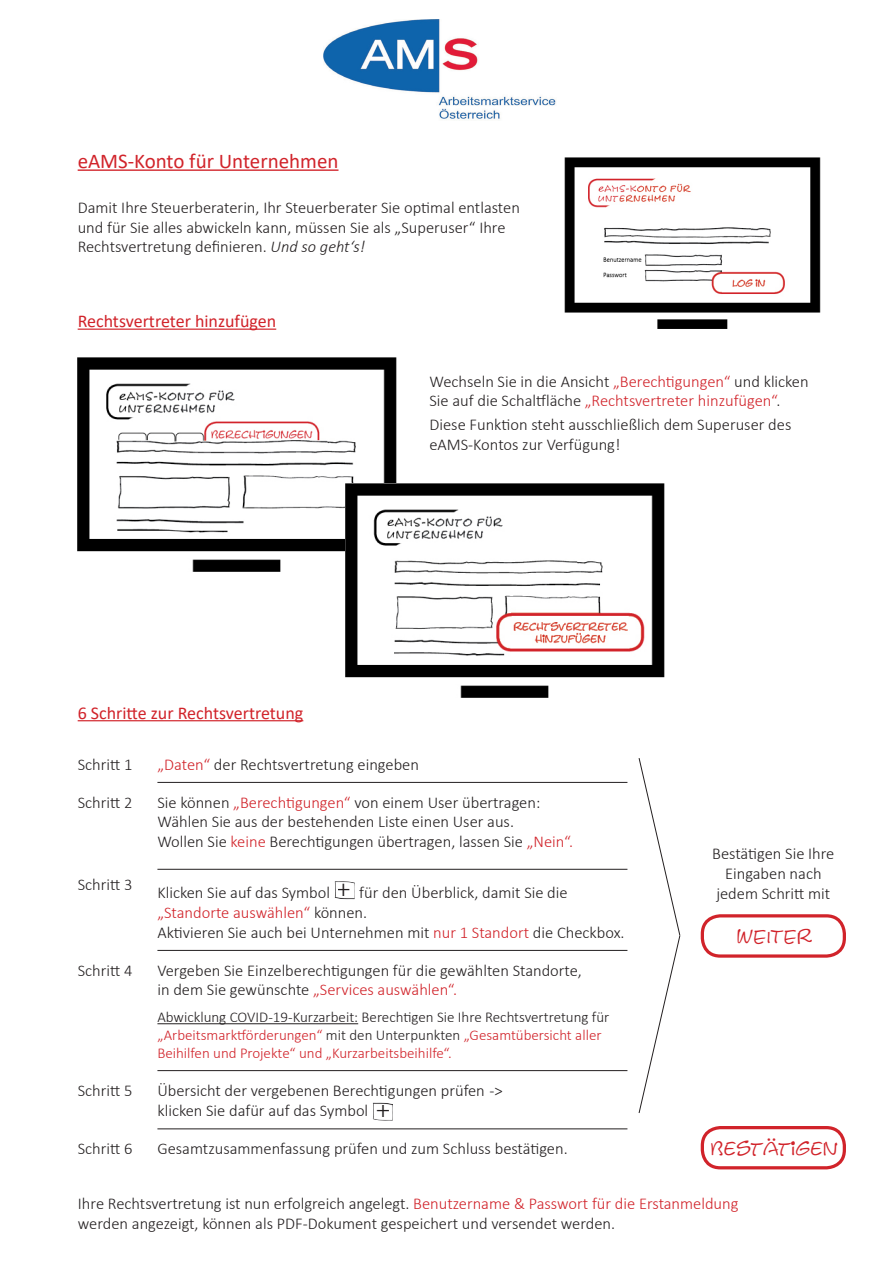
<style>
.page{position:relative;width:893px;height:1263px;background:#fff}
.page>*{position:absolute;margin:0;border:0;box-sizing:border-box;transform-origin:0 0}
.t1{font:21px "Calibri";color:#d1232a}
.t2{font:18.45px "Calvin";color:#d1232a}
.t3{font:18px "Calibri";color:#d1232a}
.t4{font:300 16.5px/19.8px "Calibri";color:#231f20}
.t5{font:300 15px/18px "Calibri";color:#d1232a}
.s1{font-style:italic}
.s2{color:#d1232a}
.s3{font-family:"Minion Pro";font-weight:400;font-size:25.2px}
.s4{color:#231f20}
</style>
<div class="page">
<img style="left:323px;top:19px;width:233px;height:101px">
<hr style="left:78px;top:169px;width:260px;height:2px;background:#d1232a">
<img style="left:565px;top:157px;width:255px;height:171px">
<img style="left:78px;top:357px;width:319px;height:214px">
<img style="left:346px;top:483px;width:319px;height:214px">
<hr style="left:78px;top:720px;width:225px;height:1px;background:#d1232a">
<hr style="left:157px;top:782px;width:470px;height:1px;background:#231f20">
<hr style="left:157px;top:869px;width:470px;height:1px;background:#231f20">
<hr style="left:157px;top:950px;width:470px;height:1px;background:#231f20">
<hr style="left:157px;top:1070px;width:470px;height:1px;background:#231f20">
<hr style="left:157px;top:1128px;width:470px;height:1px;background:#231f20">
<img style="left:335px;top:881px;width:20px;height:2px">
<img style="left:335px;top:883px;width:20px;height:16px">
<hr style="left:157px;top:1023px;width:201px;height:1px;background:#231f20">
<img style="left:373px;top:1102px;width:19px;height:2px">
<img style="left:373px;top:1104px;width:20px;height:16px">
<div style="left:701px;top:914px;width:145px;height:44px;border:3px solid #d1232a;border-radius:18px"></div>
<svg style="left:638px;top:758px;width:43px;height:355px"></svg>
<div style="left:701px;top:1126px;width:145px;height:43px;border:3px solid #d1232a;border-radius:18px"></div>
<hr style="left:78px;top:329px;width:198px;height:1px;background:#d1232a">
<p class="t1" style="left:78px;top:146px;width:262px">eAMS-Konto für Unternehmen</p>
<p class="t4" style="left:78px;top:197px;width:444px">Damit Ihre Steuerberaterin, Ihr Steuerberater Sie optimal entlasten und für Sie alles abwickeln kann, müssen Sie als „Superuser“ Ihre<br>Rechtsvertretung definieren. <span class="s1">Und so geht‘s!</span></p>
<p class="t3" style="left:78px;top:309px;width:200px">Rechtsvertreter hinzufügen</p>
<p class="t4" style="left:429px;top:371px;width:381px">Wechseln Sie in die Ansicht <span class="s2">„Berechtigungen“</span> und klicken<br>Sie auf die Schaltfläche <span class="s2">„Rechtsvertreter hinzufügen“</span>.</p>
<p class="t4" style="left:429px;top:415px;width:363px">Diese Funktion steht ausschließlich dem Superuser des eAMS-Kontos zur Verfügung!</p>
<p class="t3" style="left:78px;top:700px;width:227px">6 Schritte zur Rechtsvertretung</p>
<p class="t4" style="left:78px;top:754px;width:56px">Schritt 1</p>
<p class="t4" style="left:157px;top:754px;width:263px"><span class="s2">„Daten“</span> der Rechtsvertretung eingeben</p>
<p class="t4" style="left:78px;top:792px;width:56px">Schritt 2</p>
<p class="t4" style="left:157px;top:792px;width:417px">Sie können <span class="s2">„Berechtigungen“</span> von einem User übertragen:<br>Wählen Sie aus der bestehenden Liste einen User aus.<br>Wollen Sie <span class="s2">keine</span> Berechtigungen übertragen, lassen Sie <span class="s2">„Nein“.</span></p>
<p class="t4" style="left:78px;top:875px;width:56px">Schritt 3</p>
<p class="t4" style="left:157px;top:882px;width:469px">Klicken Sie auf das Symbol <span class="s3">+</span> für den Überblick, damit Sie die <span class="s2">„Standorte auswählen“</span> können.<br>Aktivieren Sie auch bei Unternehmen mit <span class="s2">nur 1 Standort</span> die Checkbox.</p>
<p class="t4" style="left:78px;top:960px;width:56px">Schritt 4</p>
<p class="t4" style="left:157px;top:960px;width:426px">Vergeben Sie Einzelberechtigungen für die gewählten Standorte, in dem Sie gewünschte <span class="s2">„Services auswählen“.</span></p>
<p class="t5" style="left:157px;top:1008px;width:453px"><span class="s4">Abwicklung COVID-19-Kurzarbeit: Berechtigen Sie Ihre Rechtsvertretung für </span>„Arbeitsmarktförderungen“ <span class="s4">mit den Unterpunkten</span> „Gesamtübersicht aller<br>Beihilfen und Projekte“ und „Kurzarbeitsbeihilfe“.</p>
<p class="t4" style="left:78px;top:1080px;width:56px">Schritt 5</p>
<p class="t4" style="left:157px;top:1080px;width:347px;line-height:20.4px">Übersicht der vergebenen Berechtigungen prüfen -&gt; klicken Sie dafür auf das Symbol <span class="s3">+</span></p>
<p class="t4" style="left:78px;top:1138px;width:56px">Schritt 6</p>
<p class="t4" style="left:157px;top:1138px;width:412px">Gesamtzusammenfassung prüfen und zum Schluss bestätigen.</p>
<p class="t4" style="left:712px;top:844px;width:124px;text-align:center">Bestätigen Sie Ihre<br>Eingaben nach jedem Schritt mit</p>
<p class="t2" style="left:736px;top:925px;width:77px">WEITER</p>
<p class="t2" style="left:710px;top:1137px;width:129px">BESTÄTIGEN</p>
<p class="t4" style="left:78px;top:1193px;width:662px">Ihre Rechtsvertretung ist nun erfolgreich angelegt. <span class="s2">Benutzername &amp; Passwort für die Erstanmeldung </span>werden angezeigt, können als PDF-Dokument gespeichert und versendet werden.</p>
</div>
